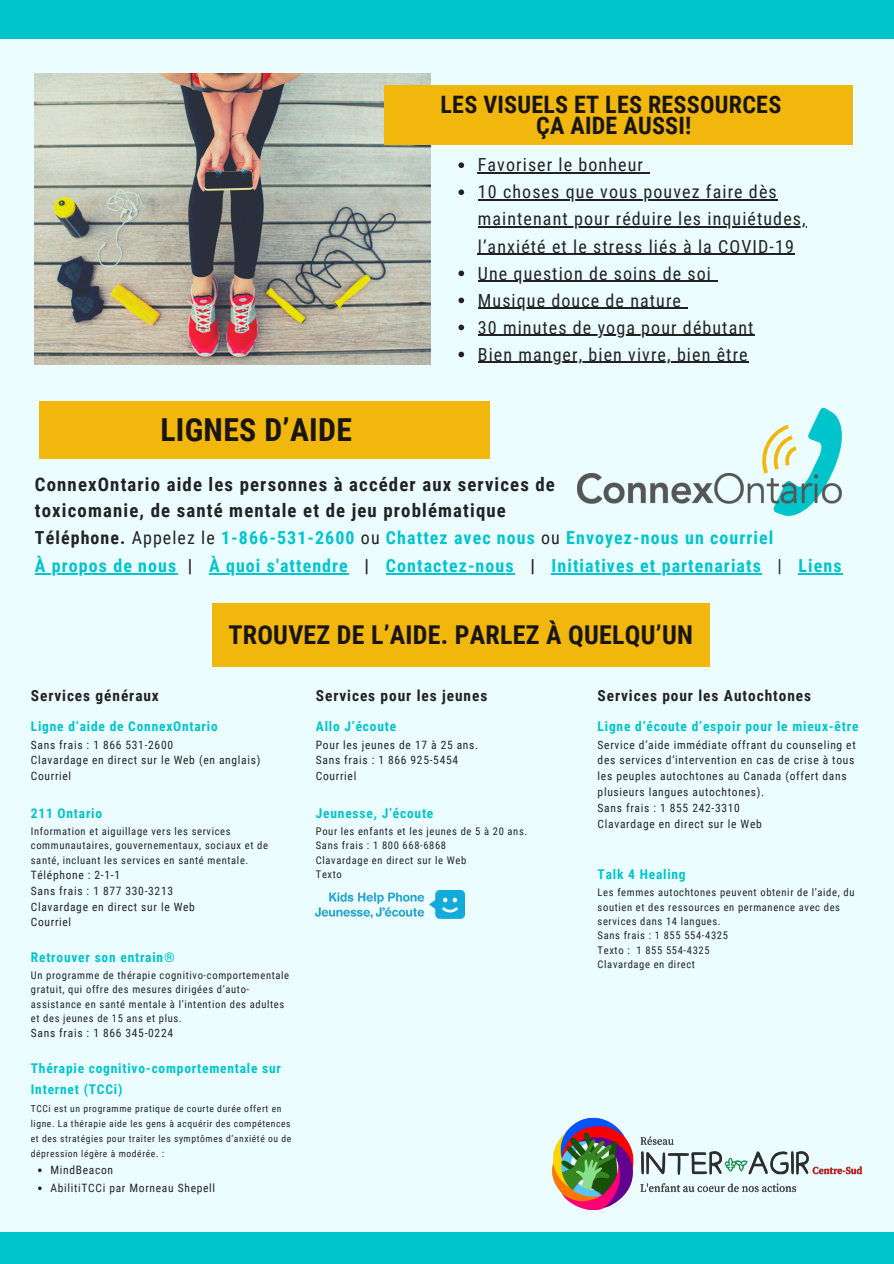
<style>
.page{position:relative;width:894px;height:1264px;background:#fff}
.page>*{position:absolute;margin:0;border:0;box-sizing:border-box;transform-origin:0 0}
.t1{font:700 31.65px "Roboto Condensed";letter-spacing:.01em;color:#191511}
.t2{font:700 25.95px "Roboto Condensed";letter-spacing:.01em;color:#191511}
.t3{font:700 24px "Roboto Condensed";letter-spacing:.01em;color:#191511}
.t4{font:700 18.75px "Roboto Condensed";letter-spacing:.06em;color:#222}
.t5{font:18px/27px "Roboto Condensed";letter-spacing:.06em;color:#222}
.t6{font:700 18px "Roboto Condensed";letter-spacing:.06em;color:#00c4cc}
.t7{font:700 15.3px "Roboto Condensed";letter-spacing:.06em;color:#222}
.t8{font:700 13.5px/21.6px "Roboto Condensed";letter-spacing:.06em;color:#00c4cc}
.t9{font:11.55px/15.9px "Roboto Condensed";letter-spacing:.06em;color:#222}
.t10{font:10.5px/14.4px "Roboto Condensed";letter-spacing:.06em;color:#222}
.t11{font:9.6px/15.1px "Roboto Condensed";letter-spacing:.06em;color:#222}
.s1{color:#222}
.s2{font-weight:400;color:#222}
</style>
<div class="page">
<div style="left:0;top:14px;width:893px;height:1240px;background:#ecfdff"></div>
<div style="left:0;top:1231px;width:893px;height:32px;background:#00c4cc"></div>
<div style="left:0;top:0;width:893px;height:38px;background:#00c4cc"></div>
<img style="left:35px;top:73px;width:395px;height:292px">
<div style="left:384px;top:85px;width:468px;height:60px;background:#f2b70c"></div>
<div style="left:39px;top:401px;width:450px;height:58px;background:#f2b70c"></div>
<div style="left:212px;top:603px;width:497px;height:63px;background:#f2b70c"></div>
<hr style="left:35px;top:573px;width:142px;height:1px;background:#00c4cc">
<hr style="left:209px;top:573px;width:140px;height:1px;background:#00c4cc">
<hr style="left:386px;top:573px;width:128px;height:1px;background:#00c4cc">
<hr style="left:551px;top:573px;width:210px;height:1px;background:#00c4cc">
<hr style="left:798px;top:573px;width:44px;height:1px;background:#00c4cc">
<svg style="left:38px;top:1168px;width:4px;height:4px"></svg>
<svg style="left:38px;top:1186px;width:4px;height:4px"></svg>
<svg style="left:748px;top:407px;width:94px;height:109px"></svg>
<svg style="left:458px;top:162px;width:6px;height:6px"></svg>
<hr style="left:477px;top:172px;width:167px;height:2px;background:#222">
<svg style="left:458px;top:189px;width:6px;height:6px"></svg>
<hr style="left:477px;top:199px;width:300px;height:2px;background:#222">
<hr style="left:477px;top:227px;width:329px;height:1px;background:#222">
<hr style="left:477px;top:254px;width:317px;height:1px;background:#222">
<svg style="left:458px;top:270px;width:6px;height:6px"></svg>
<hr style="left:477px;top:281px;width:235px;height:1px;background:#222">
<svg style="left:458px;top:297px;width:6px;height:6px"></svg>
<hr style="left:477px;top:308px;width:205px;height:1px;background:#222">
<svg style="left:458px;top:324px;width:6px;height:6px"></svg>
<hr style="left:477px;top:335px;width:277px;height:1px;background:#222">
<svg style="left:458px;top:351px;width:6px;height:6px"></svg>
<hr style="left:477px;top:362px;width:271px;height:1px;background:#222">
<img style="left:316px;top:890px;width:148px;height:28px">
<img style="left:577px;top:474px;width:263px;height:29px">
<img style="left:552px;top:1117px;width:311px;height:94px">
<p class="t3" style="left:440px;top:90px;width:342px">LES VISUELS ET LES RESSOURCES</p>
<p class="t3" style="left:536px;top:112px;width:157px">ÇA AIDE AUSSI!</p>
<p class="t1" style="left:160px;top:411px;width:193px">LIGNES D’AIDE</p>
<p class="t5" style="left:477px;top:152px;width:167px">Favoriser le bonheur</p>
<p class="t5" style="left:477px;top:179px;width:329px">10 choses que vous pouvez faire dès maintenant pour réduire les inquiétudes, l’anxiété et le stress liés à la COVID-19</p>
<p class="t5" style="left:477px;top:260px;width:235px">Une question de soins de soi</p>
<p class="t5" style="left:477px;top:287px;width:205px">Musique douce de nature</p>
<p class="t5" style="left:477px;top:314px;width:277px">30 minutes de yoga pour débutant</p>
<p class="t5" style="left:477px;top:341px;width:271px">Bien manger, bien vivre, bien être</p>
<p class="t4" style="left:35px;top:474px;width:521px">ConnexOntario aide les personnes à accéder aux services de</p>
<p class="t4" style="left:35px;top:500px;width:472px">toxicomanie, de santé mentale et de jeu problématique</p>
<p class="t6" style="left:35px;top:527px;width:739px"><span class="s1">Téléphone.</span> <span class="s2">Appelez le</span> 1-866-531-2600 <span class="s2">ou</span> Chattez avec nous <span class="s2">ou</span> Envoyez-nous un courriel</p>
<p class="t6" style="left:35px;top:555px;width:807px">À propos de nous <span class="s1">|</span> À quoi s'attendre <span class="s1">|</span> Contactez-nous <span class="s1">|</span> Initiatives et partenariats <span class="s2">|</span> Liens</p>
<p class="t2" style="left:228px;top:619px;width:466px">TROUVEZ DE L’AIDE. PARLEZ À QUELQU’UN</p>
<p class="t7" style="left:31px;top:686px;width:129px">Services généraux</p>
<p class="t8" style="left:31px;top:715px;width:188px">Ligne d’aide de ConnexOntario</p>
<p class="t9" style="left:31px;top:736px;width:144px">Sans frais : 1 866 531-2600</p>
<p class="t9" style="left:31px;top:752px;width:231px">Clavardage en direct sur le Web (en anglais)</p>
<p class="t9" style="left:31px;top:768px;width:42px">Courriel</p>
<p class="t8" style="left:31px;top:802px;width:73px">211 Ontario</p>
<p class="t10" style="left:31px;top:824px;width:238px">Information et aiguillage vers les services communautaires, gouvernementaux, sociaux et de santé, incluant les services en santé mentale.</p>
<p class="t9" style="left:31px;top:867px;width:91px">Téléphone : 2-1-1</p>
<p class="t9" style="left:31px;top:882px;width:144px">Sans frais : 1 877 330-3213</p>
<p class="t9" style="left:31px;top:898px;width:166px">Clavardage en direct sur le Web</p>
<p class="t8" style="left:31px;top:946px;width:145px">Retrouver son entrain®</p>
<p class="t10" style="left:31px;top:968px;width:260px">Un programme de thérapie cognitivo-comportementale gratuit, qui offre des mesures dirigées d’auto&shy;assistance en santé mentale à l’intention des adultes et des jeunes de 15 ans et plus.</p>
<p class="t8" style="left:31px;top:1057px;width:251px">Thérapie cognitivo-comportementale sur<br>Internet (TCCi)</p>
<p class="t11" style="left:31px;top:1100px;width:262px">TCCi est un programme pratique de courte durée offert en ligne. La thérapie aide les gens à acquérir des compétences et des stratégies pour traiter les symptômes d’anxiété ou de dépression légère à modérée. :</p>
<p class="t9" style="left:50px;top:1162px;width:64px">MindBeacon</p>
<p class="t9" style="left:50px;top:1180px;width:166px">AbilitiTCCi par Morneau Shepell</p>
<p class="t9" style="left:31px;top:914px;width:42px">Courriel</p>
<p class="t9" style="left:31px;top:1025px;width:144px">Sans frais : 1 866 345-0224</p>
<p class="t7" style="left:316px;top:686px;width:173px">Services pour les jeunes</p>
<p class="t8" style="left:316px;top:715px;width:82px">Allo J’écoute</p>
<p class="t9" style="left:316px;top:736px;width:164px">Pour les jeunes de 17 à 25 ans.</p>
<p class="t9" style="left:316px;top:752px;width:144px">Sans frais : 1 866 925-5454</p>
<p class="t9" style="left:316px;top:768px;width:42px">Courriel</p>
<p class="t8" style="left:316px;top:802px;width:119px">Jeunesse, J’écoute</p>
<p class="t10" style="left:316px;top:824px;width:213px">Pour les enfants et les jeunes de 5 à 20 ans.</p>
<p class="t10" style="left:316px;top:838px;width:132px">Sans frais : 1 800 668-6868</p>
<p class="t10" style="left:316px;top:853px;width:152px">Clavardage en direct sur le Web</p>
<p class="t10" style="left:316px;top:867px;width:27px">Texto</p>
<p class="t7" style="left:597px;top:686px;width:215px">Services pour les Autochtones</p>
<p class="t8" style="left:597px;top:715px;width:262px">Ligne d’écoute d’espoir pour le mieux-être</p>
<p class="t9" style="left:597px;top:736px;width:259px">Service d’aide immédiate offrant du counseling et des services d’intervention en cas de crise à tous les peuples autochtones au Canada (offert dans plusieurs langues autochtones).</p>
<p class="t9" style="left:597px;top:800px;width:144px">Sans frais : 1 855 242-3310</p>
<p class="t9" style="left:597px;top:815px;width:166px">Clavardage en direct sur le Web</p>
<p class="t8" style="left:597px;top:863px;width:90px">Talk 4 Healing</p>
<p class="t10" style="left:597px;top:885px;width:258px">Les femmes autochtones peuvent obtenir de l’aide, du soutien et des ressources en permanence avec des services dans 14 langues.</p>
<p class="t10" style="left:597px;top:928px;width:132px">Sans frais : 1 855 554-4325</p>
<p class="t10" style="left:597px;top:943px;width:113px">Texto : 1 855 554-4325</p>
<p class="t10" style="left:597px;top:957px;width:99px">Clavardage en direct</p>
</div>
